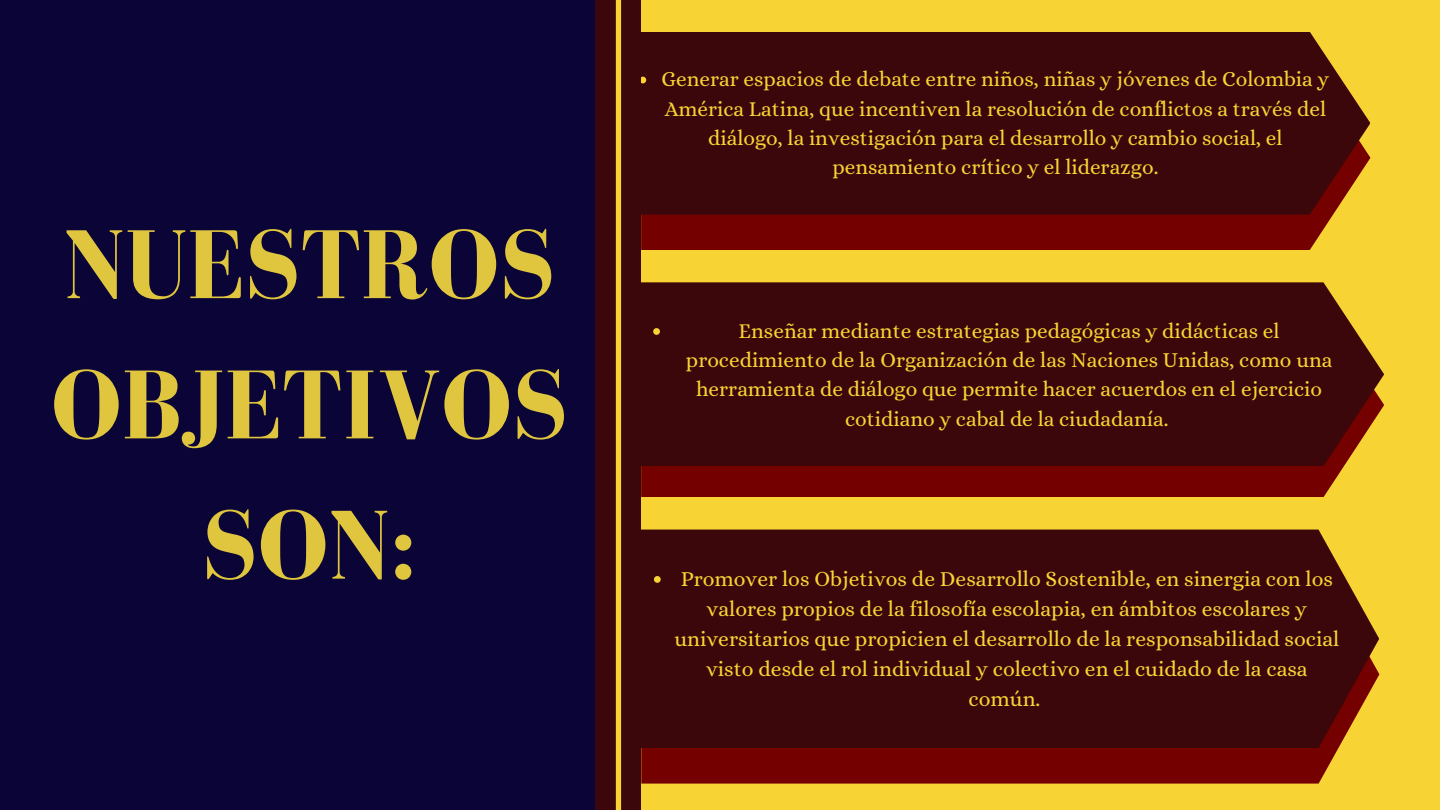
<style>
.page{position:relative;width:1440px;height:810px;background:#f8d334}
.page>*{position:absolute;margin:0;border:0;box-sizing:border-box;transform-origin:0 0}
.t1{font:700 100.5px/140.2px "Bodoni FLF";color:#e0c53f;text-align:center}
.t2{font:21.5px/30px "Alice";color:#f8d334;text-align:center}
.t3{font:21.2px/29.2px "Alice";color:#f8d334;text-align:center}
</style>
<div class="page">
<div style="left:0;top:0;width:618px;height:809px;background:#0a0536"></div>
<div style="left:641px;top:215px;width:692px;height:35px;background:#740000"></div>
<div style="left:641px;top:32px;width:729px;height:183px;background:#3b070b"></div>
<svg style="left:641px;top:77px;width:5px;height:6px"></svg>
<div style="left:596px;top:0;width:45px;height:810px;background:#3b070b"></div>
<div style="left:616px;top:0;width:5px;height:810px;background:#f8d334"></div>
<div style="left:641px;top:466px;width:703px;height:31px;background:#740000"></div>
<div style="left:641px;top:282px;width:743px;height:184px;background:#3b070b"></div>
<svg style="left:653px;top:328px;width:7px;height:7px"></svg>
<div style="left:641px;top:748px;width:698px;height:36px;background:#740000"></div>
<div style="left:641px;top:530px;width:738px;height:218px;background:#3b070b"></div>
<svg style="left:654px;top:576px;width:7px;height:7px"></svg>
<h1 class="t1" style="left:51px;top:194px;width:519px">NUESTROS<br>OBJETIVOS<br>SON:</h1>
<p class="t3" style="left:661px;top:65px;width:669px">Generar espacios de debate entre niños, niñas y jóvenes de Colombia y América Latina, que incentiven la resolución de conflictos a través del diálogo, la investigación para el desarrollo y cambio social, el pensamiento crítico y el liderazgo.</p>
<p class="t3" style="left:686px;top:316px;width:648px">Enseñar mediante estrategias pedagógicas y didácticas el procedimiento de la Organización de las Naciones Unidas, como una herramienta de diálogo que permite hacer acuerdos en el ejercicio cotidiano y cabal de la ciudadanía.</p>
<p class="t2" style="left:674px;top:564px;width:667px">Promover los Objetivos de Desarrollo Sostenible, en sinergia con los valores propios de la filosofía escolapia, en ámbitos escolares y universitarios que propicien el desarrollo de la responsabilidad social visto desde el rol individual y colectivo en el cuidado de la casa común.</p>
</div>
